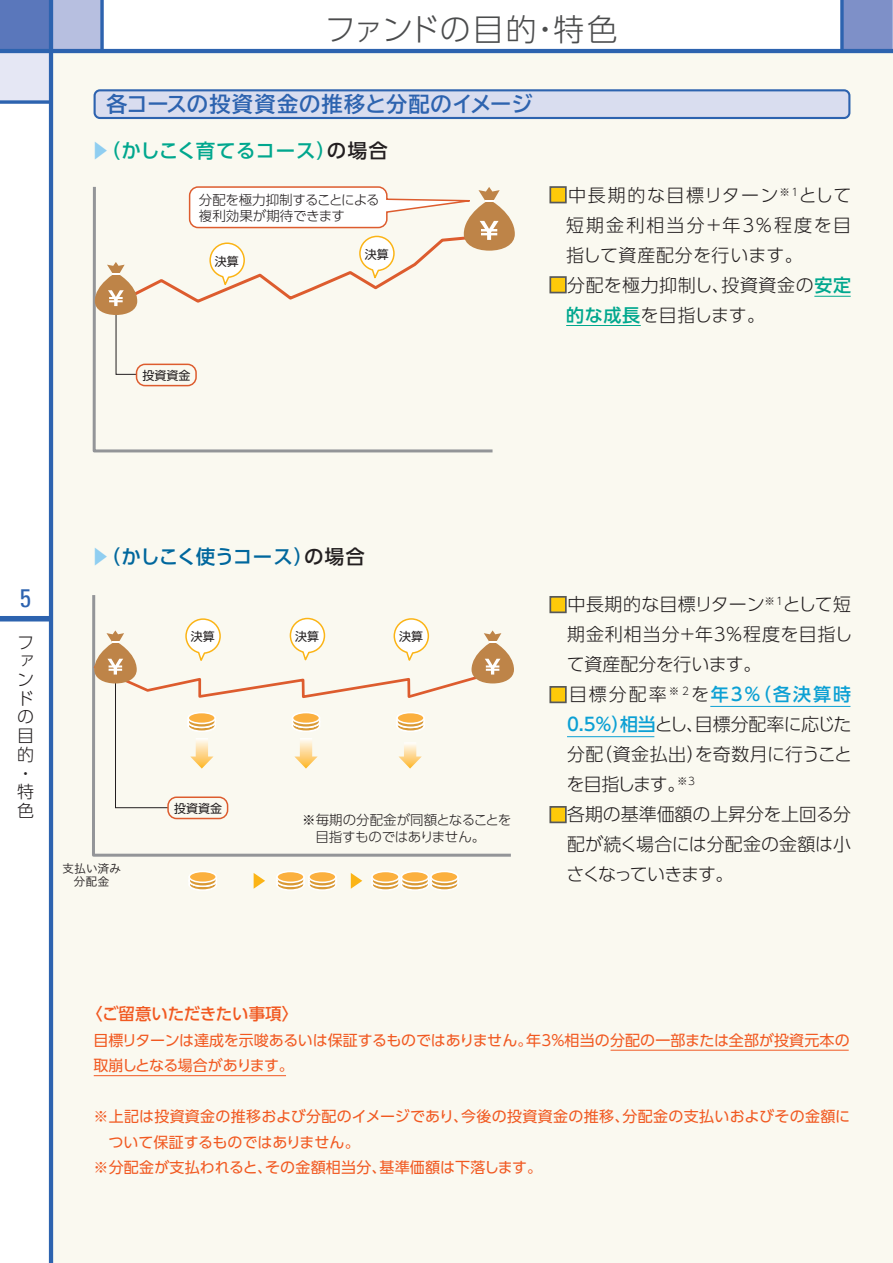
<style>
.page{position:relative;width:893px;height:1263px;background:#fff}
.page>*{position:absolute;margin:0;border:0;box-sizing:border-box;transform-origin:0 0}
.t1{font:300 30.9px "UD Shin Go Pro";letter-spacing:.005em;color:#4b4c4d}
.t2{font:condensed 25.5px "Univers";color:#2d63af}
.t3{font:700 21.3px "TBUD Go Std";letter-spacing:.02em;color:#2d63af}
.t4{font:500 19.5px "UD Shin Go Pro";letter-spacing:.025em;color:#00a78e}
.t5{font:500 19.5px "UD Shin Go Pro";letter-spacing:-.03em;color:#00679d}
.t6{font:300 18px/30px "UD Shin Go Pro";color:#231f20;text-align:justify}
.t7{font:300 18px/30px "UD Shin Go Pro";letter-spacing:.035em;color:#231f20}
.t8{font:300 16.95px/18.8px "UD Shin Go Pro";color:#231f20}
.t9{font:500 16.5px "UD Shin Go Pro";letter-spacing:-.005em;color:#f15921}
.t10{font:15px/25.5px "UD Shin Go Pro";letter-spacing:.005em;color:#f15921}
.t11{font:300 13.5px/16.5px "UD Shin Go Pro";letter-spacing:-.02em;color:#231f20}
.t12{font:12px "UD Shin Go Pro";color:#231f20}
.t13{font:12px/13.5px "Hiragino UD Sans Std W3";letter-spacing:-.01em;color:#231f20;text-align:center}
.s1{color:#8fcef1}
.s2{color:#231f20}
.s3{font-weight:500;color:#feca0a}
.s4{font-weight:500;color:#00a78e}
.s5{font-weight:500;color:#0ca0d4}
</style>
<div class="page">
<div style="left:0;top:0;width:51px;height:51px;background:#5a77bb"></div>
<div style="left:842px;top:0;width:51px;height:51px;background:#7e90c8"></div>
<div style="left:51px;top:51px;width:842px;height:1212px;background:#faf9f0"></div>
<div style="left:0;top:51px;width:51px;height:51px;background:#e5e7f4"></div>
<div style="left:51px;top:0;width:51px;height:51px;background:#b7bfe0"></div>
<svg style="left:840px;top:0;width:4px;height:49px"></svg>
<div style="left:0;top:616px;width:51px;height:5px;background:#2d63af"></div>
<svg style="left:0;top:100px;width:49px;height:4px"></svg>
<svg style="left:100px;top:0;width:4px;height:49px"></svg>
<hr style="left:49px;top:0;width:4px;height:1263px;background:#2d63af">
<hr style="left:0;top:49px;width:893px;height:4px;background:#2d63af">
<div style="left:549px;top:186px;width:18px;height:17px;border:2px solid #57585a"></div>
<div style="left:549px;top:276px;width:18px;height:17px;border:2px solid #57585a"></div>
<svg style="left:94px;top:89px;width:756px;height:30px;background:#c0cbe5"></svg>
<div style="left:549px;top:596px;width:18px;height:17px;border:2px solid #57585a"></div>
<div style="left:549px;top:686px;width:18px;height:17px;border:2px solid #57585a"></div>
<div style="left:549px;top:806px;width:18px;height:17px;border:2px solid #57585a"></div>
<svg style="left:92px;top:375px;width:401px;height:78px"></svg>
<hr style="left:566px;top:325px;width:75px;height:1px;background:#00a78e">
<div style="left:136px;top:364px;width:61px;height:22px;border:2px solid #dd5c2e;border-radius:9px"></div>
<svg style="left:92px;top:186px;width:423px;height:189px"></svg>
<hr style="left:814px;top:296px;width:37px;height:1px;background:#00a78e">
<hr style="left:710px;top:706px;width:140px;height:1px;background:#0ca0d4">
<hr style="left:567px;top:736px;width:87px;height:1px;background:#0ca0d4">
<svg style="left:92px;top:595px;width:419px;height:262px"></svg>
<div style="left:167px;top:796px;width:61px;height:23px;border:2px solid #dd5c2e;border-radius:9px"></div>
<svg style="left:92px;top:617px;width:422px;height:191px"></svg>
<div style="left:397px;top:712px;width:27px;height:11px;background:#fbb03f;border-radius:50%"></div>
<div style="left:396px;top:712px;width:29px;height:12px;border:2px solid #fff;border-radius:50%"></div>
<svg style="left:254px;top:873px;width:11px;height:16px"></svg>
<svg style="left:351px;top:873px;width:11px;height:16px"></svg>
<svg style="left:277px;top:871px;width:27px;height:11px"></svg>
<div style="left:276px;top:871px;width:29px;height:12px;border:2px solid #fff;border-radius:50%"></div>
<svg style="left:276px;top:875px;width:61px;height:16px"></svg>
<div style="left:309px;top:871px;width:27px;height:11px;background:#fbb03f;border-radius:50%"></div>
<div style="left:308px;top:871px;width:29px;height:12px;border:2px solid #fff;border-radius:50%"></div>
<svg style="left:372px;top:871px;width:27px;height:11px"></svg>
<div style="left:371px;top:871px;width:29px;height:12px;border:2px solid #fff;border-radius:50%"></div>
<svg style="left:431px;top:871px;width:27px;height:11px"></svg>
<div style="left:430px;top:871px;width:29px;height:12px;border:2px solid #fff;border-radius:50%"></div>
<svg style="left:371px;top:875px;width:88px;height:16px"></svg>
<div style="left:401px;top:871px;width:27px;height:11px;background:#fbb03f;border-radius:50%"></div>
<div style="left:401px;top:871px;width:28px;height:12px;border:2px solid #fff;border-radius:50%"></div>
<svg style="left:188px;top:879px;width:29px;height:12px"></svg>
<div style="left:189px;top:871px;width:27px;height:11px;background:#fbb03f;border-radius:50%"></div>
<div style="left:188px;top:871px;width:29px;height:12px;border:2px solid #fff;border-radius:50%"></div>
<hr style="left:611px;top:1050px;width:238px;height:1px;background:#f15921">
<hr style="left:94px;top:1075px;width:192px;height:1px;background:#f15921">
<hr style="left:892px;top:0;width:1px;height:51px;background:#a3afd8">
<h1 class="t1" style="left:325px;top:4px;width:295px">ファンドの目的・特色</h1>
<p class="t3" style="left:106px;top:87px;width:428px">各コースの投資資金の推移と分配のイメージ</p>
<p class="t4" style="left:90px;top:135px;width:299px"><span class="s1">▶</span>（かしこく育てるコース）<span class="s2">の場合</span></p>
<p class="t11" style="left:199px;top:191px;width:182px">分配を極力抑制することによる複利効果が期待できます</p>
<p class="t12" style="left:215px;top:251px;width:25px">決算</p>
<p class="t12" style="left:365px;top:244px;width:25px">決算</p>
<p class="t6" style="left:566px;top:179px;width:287px;text-indent:-17px"><span class="s3">■</span>中長期的な目標リターン<sup>※1</sup>として短期金利相当分＋年３％程度を目指して資産配分を行います。</p>
<p class="t7" style="left:566px;top:269px;width:286px;text-indent:-17px"><span class="s3">■</span>分配を極力抑制し、投資資金の<span class="s4">安定的な成長</span>を目指します。</p>
<p class="t12" style="left:142px;top:365px;width:49px">投資資金</p>
<h2 class="t2" style="left:20px;top:582px;width:13px">5</h2>
<p class="t8" style="left:17px;top:632px;width:18px">ファンドの目的・特色</p>
<p class="t5" style="left:90px;top:540px;width:276px"><span class="s1">▶</span>（かしこく使うコース）<span class="s2">の場合</span></p>
<p class="t12" style="left:191px;top:627px;width:25px">決算</p>
<p class="t12" style="left:295px;top:626px;width:25px">決算</p>
<p class="t12" style="left:399px;top:627px;width:25px">決算</p>
<p class="t13" style="left:62px;top:861px;width:61px">支払い済み分配金</p>
<p class="t12" style="left:174px;top:798px;width:49px">投資資金</p>
<p class="t11" style="left:302px;top:812px;width:211px">※毎期の分配金が同額となることを　目指すものではありません。</p>
<p class="t6" style="left:567px;top:589px;width:287px;text-indent:-18px"><span class="s3">■</span>中長期的な目標リターン<sup>※1</sup>として短期金利相当分＋年３％程度を目指して資産配分を行います。</p>
<p class="t6" style="left:567px;top:679px;width:287px;text-indent:-17px"><span class="s3">■</span>目標分配率<sup>※2</sup>を<span class="s5">年3％（各決算時0.5％）相当</span>とし、目標分配率に応じた分配（資金払出）を奇数月に行うことを目指します。<sup>※3</sup></p>
<p class="t6" style="left:567px;top:799px;width:286px;text-indent:-18px"><span class="s3">■</span>各期の基準価額の上昇分を上回る分配が続く場合には分配金の金額は小さくなっていきます。</p>
<p class="t9" style="left:86px;top:1000px;width:214px">〈ご留意いただきたい事項〉</p>
<p class="t10" style="left:93px;top:1027px;width:758px">目標リターンは達成を示唆あるいは保証するものではありません。年3％相当の分配の一部または全部が投資元本の取崩しとなる場合があります。</p>
<p class="t10" style="left:94px;top:1103px;width:758px">※上記は投資資金の推移および分配のイメージであり、今後の投資資金の推移、分配金の支払いおよびその金額に</p>
<p class="t10" style="left:108px;top:1129px;width:253px">ついて保証するものではありません。</p>
<p class="t10" style="left:94px;top:1154px;width:450px">※分配金が支払われると、その金額相当分、基準価額は下落します。</p>
</div>
